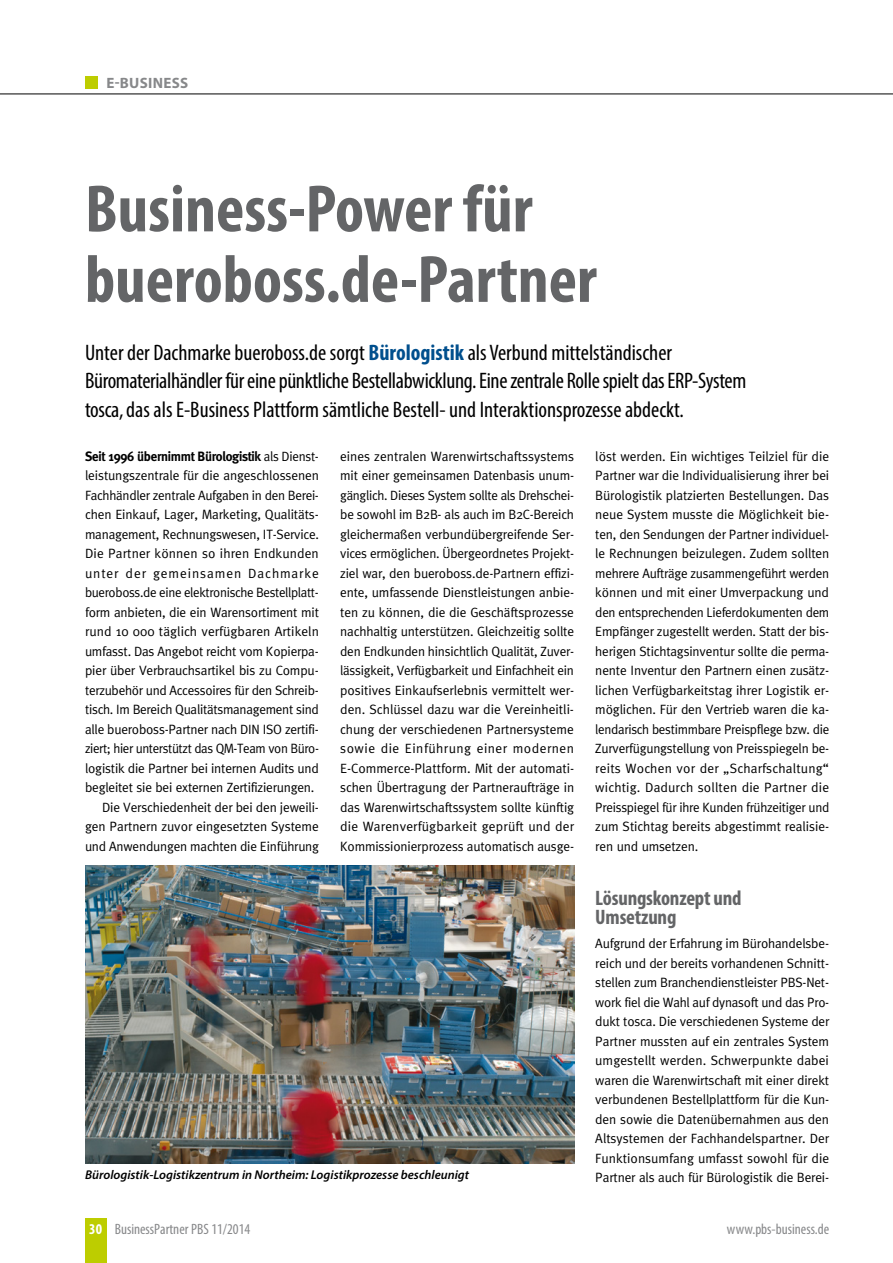
<style>
.page{position:relative;width:893px;height:1263px;background:#fff}
.page>*{position:absolute;margin:0;border:0;box-sizing:border-box;transform-origin:0 0}
.Headline{font:700 condensed 67.5px/70.5px "Myriad Pro";color:#646567}
.Vorspann{font:condensed 22.5px/28.5px "Myriad Pro";letter-spacing:-.005em;color:#000}
.ZÜ{font:700 condensed 21px/19.5px "Myriad Pro";letter-spacing:-.01em;color:#646567}
.t1{font:condensed 15px "Myriad Pro";color:#87888a}
.t2{font:700 15px "Myriad Pro";letter-spacing:.02em;color:#87888a}
.Fließtext_mit_Einzug{font:13.5px/19.5px "Meta";letter-spacing:-.01em;color:#000;text-align:justify}
.Fließtext_ohne_Einzu{font:13.5px/19.5px "Meta";letter-spacing:-.015em;color:#000;text-align:justify}
.Bu{font:italic 600 12.75px "Myriad Pro";color:#000}
.s1{font-weight:700;color:#004f8d}
.s2{font-weight:700}
.s3{font-weight:700;color:#fff}
</style>
<div class="page">
<div style="left:85px;top:1218px;width:21px;height:45px;background:#bdcd00"></div>
<div style="left:85px;top:77px;width:13px;height:12px;background:#bdcd00"></div>
<hr style="left:0;top:94px;width:893px;height:1px;background:#000">
<img style="left:85px;top:865px;width:489px;height:298px">
<p class="t2" style="left:106px;top:73px;width:83px">E-BUSINESS</p>
<p class="Headline" style="left:85px;top:172px;width:513px">Business-Power für bueroboss.de-Partner</p>
<p class="Vorspann" style="left:85px;top:338px;width:663px">Unter der Dachmarke bueroboss.de sorgt <span class="s1">Bürologistik</span> als Verbund mittelständischer<br>Büromaterialhändler für eine pünktliche Bestellabwicklung. Eine zentrale Rolle spielt das ERP-System tosca, das als E-Business Plattform sämtliche Bestell- und Interaktionsprozesse abdeckt.</p>
<p class="Fließtext_ohne_Einzu" style="left:85px;top:446px;width:236px"><span class="s2">Seit 1996 übernimmt Bürologistik</span> als Dienst&shy;leistungszentrale für die angeschlossenen Fachhändler zentrale Aufgaben in den Berei&shy;chen Einkauf, Lager, Marketing, Qualitäts&shy;management, Rechnungswesen, IT-Service.<br>Die Partner können so ihren Endkunden unter der gemeinsamen Dachmarke bueroboss.de eine elektronische Bestellplatt&shy;form anbieten, die ein Warensortiment mit rund 10 000 täglich verfügbaren Artikeln umfasst. Das Angebot reicht vom Kopierpa&shy;pier über Verbrauchsartikel bis zu Compu&shy;terzubehör und Accessoires für den Schreib&shy;tisch. Im Bereich Qualitätsmanagement sind alle bueroboss-Partner nach DIN ISO zertifi&shy;ziert; hier unterstützt das QM-Team von Büro&shy;logistik die Partner bei internen Audits und begleitet sie bei externen Zertifizierungen.</p>
<p class="Fließtext_mit_Einzug" style="left:85px;top:797px;width:236px;text-indent:17px">Die Verschiedenheit der bei den jeweili&shy;gen Partnern zuvor eingesetzten Systeme und Anwendungen machten die Einführung</p>
<p class="Fließtext_mit_Einzug" style="left:340px;top:446px;width:236px">eines zentralen Warenwirtschaftssystems mit einer gemeinsamen Datenbasis unum&shy;gänglich. Dieses System sollte als Drehschei&shy;be sowohl im B2B- als auch im B2C-Bereich gleichermaßen verbundübergreifende Ser&shy;vices ermöglichen. Übergeordnetes Projekt&shy;ziel war, den bueroboss.de-Partnern effizi&shy;ente, umfassende Dienstleistungen anbie&shy;ten zu können, die die Geschäftsprozesse nachhaltig unterstützen. Gleichzeitig sollte den Endkunden hinsichtlich Qualität, Zuver&shy;lässigkeit, Verfügbarkeit und Einfachheit ein positives Einkaufserlebnis vermittelt wer&shy;den. Schlüssel dazu war die Vereinheitli&shy;chung der verschiedenen Partnersysteme sowie die Einführung einer modernen E-Commerce-Plattform. Mit der automati&shy;schen Übertragung der Partneraufträge in das Warenwirtschaftssystem sollte künftig die Warenverfügbarkeit geprüft und der Kommissionierprozess automatisch ausge-</p>
<p class="Fließtext_mit_Einzug" style="left:595px;top:446px;width:236px">löst werden. Ein wichtiges Teilziel für die Partner war die Individualisierung ihrer bei Bürologistik platzierten Bestellungen. Das neue System musste die Möglichkeit bie&shy;ten, den Sendungen der Partner individuel&shy;le Rechnungen beizulegen. Zudem sollten mehrere Aufträge zusammengeführt werden können und mit einer Umverpackung und den entsprechenden Lieferdokumenten dem Empfänger zugestellt werden. Statt der bis&shy;herigen Stichtagsinventur sollte die perma&shy;nente Inventur den Partnern einen zusätz&shy;lichen Verfügbarkeitstag ihrer Logistik er&shy;möglichen. Für den Vertrieb waren die ka&shy;lendarisch bestimmbare Preispflege bzw. die Zurverfügungstellung von Preisspiegeln be&shy;reits Wochen vor der „Scharfschaltung“ wichtig. Dadurch sollten die Partner die Preisspiegel für ihre Kunden frühzeitiger und zum Stichtag bereits abgestimmt realisie&shy;ren und umsetzen.</p>
<p class="ZÜ" style="left:595px;top:887px;width:148px">Lösungskonzept und<br>Umsetzung</p>
<p class="Fließtext_ohne_Einzu" style="left:595px;top:933px;width:235px">Aufgrund der Erfahrung im Bürohandelsbe&shy;reich und der bereits vorhandenen Schnitt&shy;stellen zum Branchendienstleister PBS-Net&shy;work fiel die Wahl auf dynasoft und das Pro&shy;dukt tosca. Die verschiedenen Systeme der Partner mussten auf ein zentrales System umgestellt werden. Schwerpunkte dabei waren die Warenwirtschaft mit einer direkt verbundenen Bestellplattform für die Kun&shy;den sowie die Datenübernahmen aus den Altsystemen der Fachhandelspartner. Der Funktionsumfang umfasst sowohl für die Partner als auch für Bürologistik die Berei-</p>
<p class="Bu" style="left:85px;top:1166px;width:386px">Bürologistik-Logistikzentrum in Northeim: Logistikprozesse beschleunigt</p>
<p class="t1" style="left:89px;top:1220px;width:162px"><span class="s3">30</span> BusinessPartner PBS 11/2014</p>
<p class="t1" style="left:727px;top:1220px;width:104px">www.pbs-business.de</p>
</div>
